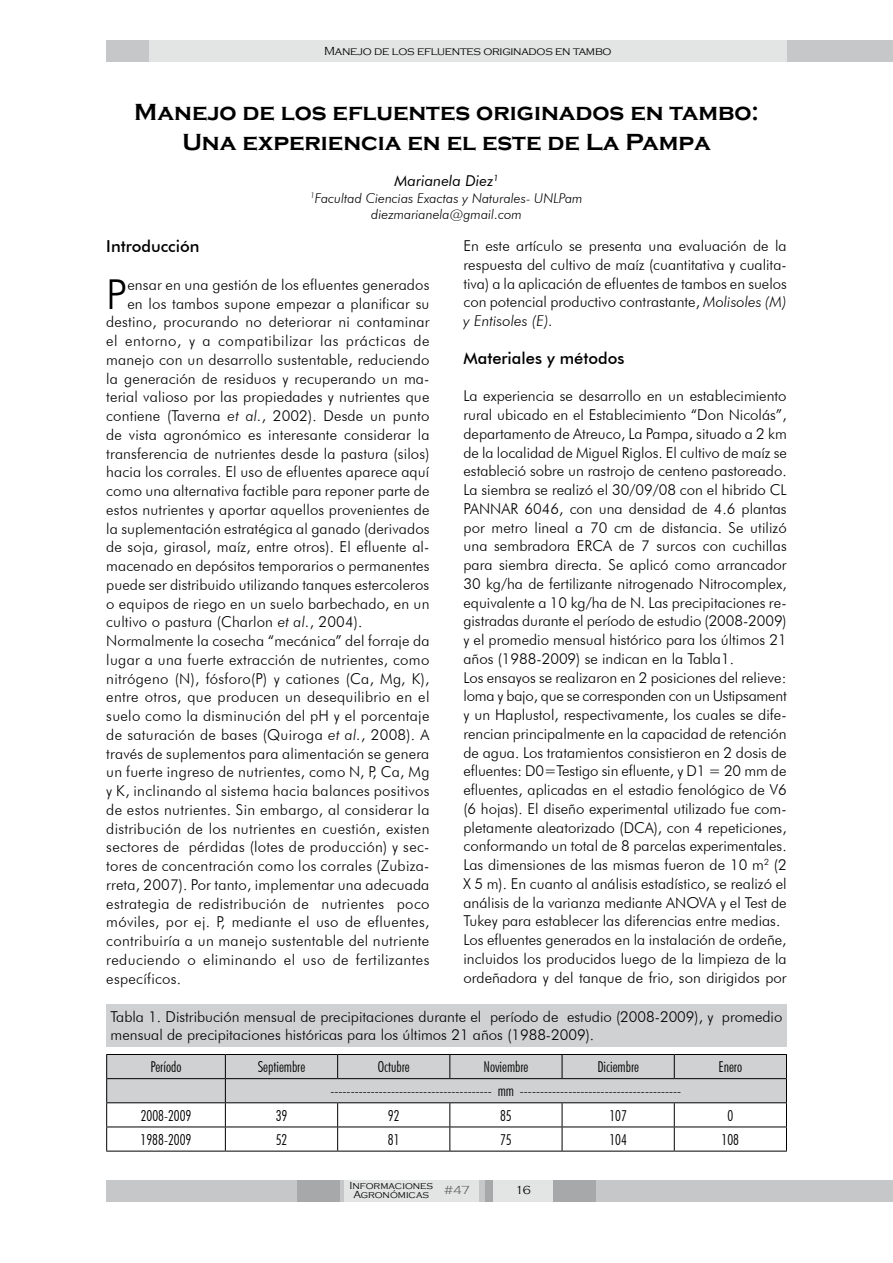
<style>
.page{position:relative;width:893px;height:1263px;background:#fff}
.page>*{position:absolute;margin:0;border:0;box-sizing:border-box;transform-origin:0 0}
.t1{font:300 41.25px "Futura BT";color:#000}
.t2{font:700 24px/30px "Copperplate Gothic";color:#000;text-align:center}
.t3{font:500 16.5px "Futura BT";color:#000}
.t4{font:300 15px/18.8px "Futura BT";letter-spacing:.005em;color:#000}
.t5{font:300 condensed 15px "Futura BT";color:#000}
.t6{font:300 15px "Futura BT";letter-spacing:.025em;color:#000}
.t7{font:300 15px "Futura BT";letter-spacing:.035em;color:#000}
.t8{font:italic 15px "Futura BT";color:#000}
.t9{font:italic 300 13.5px/16.5px "Futura BT";color:#000;text-align:center}
.t10{font:300 12px "Copperplate Gothic";letter-spacing:-.02em;color:#000}
.t11{font:300 12px "Copperplate Gothic";color:#646567}
.t12{font:300 10.5px/9px "Copperplate Gothic";color:#000;text-align:center}
.s1{font-style:italic}
</style>
<div class="page">
<div style="left:106px;top:1180px;width:787px;height:21px;background:#c6c7c8"></div>
<div style="left:298px;top:1180px;width:42px;height:21px;background:#a7a8aa"></div>
<div style="left:485px;top:1180px;width:8px;height:21px;background:#a7a8aa"></div>
<div style="left:553px;top:1180px;width:42px;height:21px;background:#a7a8aa"></div>
<div style="left:493px;top:1180px;width:60px;height:21px;background:#e3e4e4"></div>
<div style="left:436px;top:1180px;width:42px;height:21px;background:#e3e4e4"></div>
<div style="left:344px;top:1180px;width:94px;height:21px;background:#e3e4e4"></div>
<div style="left:106px;top:40px;width:787px;height:22px;background:#e3e4e4"></div>
<div style="left:106px;top:40px;width:43px;height:22px;background:#c6c7c8"></div>
<div style="left:787px;top:40px;width:106px;height:22px;background:#c6c7c8"></div>
<div style="left:106px;top:1004px;width:681px;height:42px;background:#d0d1d2"></div>
<svg style="left:106px;top:1054px;width:681px;height:97px"></svg>
<hr style="left:106px;top:1151px;width:119px;height:1px;background:#000">
<hr style="left:225px;top:1151px;width:113px;height:1px;background:#000">
<hr style="left:338px;top:1151px;width:112px;height:1px;background:#000">
<hr style="left:450px;top:1151px;width:112px;height:1px;background:#000">
<hr style="left:562px;top:1151px;width:112px;height:1px;background:#000">
<hr style="left:674px;top:1151px;width:113px;height:1px;background:#000">
<p class="t10" style="left:324px;top:44px;width:289px">Manejo de los efluentes originados en tambo</p>
<h2 class="t2" style="left:134px;top:98px;width:626px">Manejo de los efluentes originados en tambo:<br>Una experiencia en el este de La Pampa</h2>
<p class="t8" style="left:394px;top:172px;width:106px">Marianela Diez<sup>1</sup></p>
<p class="t9" style="left:310px;top:190px;width:274px"><sup>1</sup>Facultad Ciencias Exactas y Naturales- UNLPam diezmarianela@gmail.com</p>
<p class="t3" style="left:106px;top:236px;width:95px">Introducción</p>
<h1 class="t1" style="left:106px;top:269px;width:22px">P</h1>
<p class="t4" style="left:127px;top:275px;width:304px">ensar en una gestión de los efluentes generados</p>
<p class="t4" style="left:463px;top:236px;width:325px;text-align:justify">En este artículo se presenta una evaluación de la respuesta del cultivo de maíz (cuantitativa y cualita&shy;tiva) a la aplicación de efluentes de tambos en suelos con potencial productivo contrastante, <span class="s1">Molisoles (M) y Entisoles (E).</span></p>
<p class="t3" style="left:463px;top:348px;width:162px">Materiales y métodos</p>
<p class="t4" style="left:463px;top:386px;width:325px">La experiencia se desarrollo en un establecimiento rural ubicado en el Establecimiento “Don Nicolás”, departamento de Atreuco, La Pampa, situado a 2 km de la localidad de Miguel Riglos. El cultivo de maíz se estableció sobre un rastrojo de centeno pastoreado.<br>La siembra se realizó el 30/09/08 con el hibrido CL PANNAR 6046, con una densidad de 4.6 plantas por metro lineal a 70 cm de distancia. Se utilizó una sembradora ERCA de 7 surcos con cuchillas para siembra directa. Se aplicó como arrancador 30 kg/ha de fertilizante nitrogenado Nitrocomplex, equivalente a 10 kg/ha de N. Las precipitaciones re&shy;gistradas durante el período de estudio (2008-2009) y el promedio mensual histórico para los últimos 21 años (1988-2009) se indican en la Tabla1.<br>Los ensayos se realizaron en 2 posiciones del relieve: loma y bajo, que se corresponden con un Ustipsament y un Haplustol, respectivamente, los cuales se dife&shy;rencian principalmente en la capacidad de retención de agua. Los tratamientos consistieron en 2 dosis de efluentes: D0=Testigo sin efluente, y D1 = 20 mm de efluentes, aplicadas en el estadio fenológico de V6 (6 hojas). El diseño experimental utilizado fue com&shy;pletamente aleatorizado (DCA), con 4 repeticiones, conformando un total de 8 parcelas experimentales.<br>Las dimensiones de las mismas fueron de 10 m<sup>2</sup> (2<br>X 5 m). En cuanto al análisis estadístico, se realizó el análisis de la varianza mediante ANOVA y el Test de Tukey para establecer las diferencias entre medias.<br>Los efluentes generados en la instalación de ordeñe, incluidos los producidos luego de la limpieza de la ordeñadora y del tanque de frio, son dirigidos por</p>
<p class="t4" style="left:111px;top:1007px;width:673px;line-height:18px">Tabla 1. Distribución mensual de precipitaciones durante el período de estudio (2008-2009), y promedio mensual de precipitaciones históricas para los últimos 21 años (1988-2009).</p>
<p class="t5" style="left:151px;top:1058px;width:32px">Período</p>
<p class="t5" style="left:258px;top:1058px;width:49px">Septiembre</p>
<p class="t5" style="left:378px;top:1058px;width:33px">Octubre</p>
<p class="t5" style="left:483px;top:1058px;width:46px">Noviembre</p>
<p class="t5" style="left:597px;top:1058px;width:43px">Diciembre</p>
<p class="t5" style="left:719px;top:1058px;width:25px">Enero</p>
<p class="t5" style="left:330px;top:1082px;width:352px">---------------------------------------- mm ----------------------------------------</p>
<p class="t5" style="left:141px;top:1106px;width:52px">2008-2009</p>
<p class="t5" style="left:276px;top:1106px;width:13px">39</p>
<p class="t5" style="left:388px;top:1106px;width:13px">92</p>
<p class="t5" style="left:500px;top:1106px;width:13px">85</p>
<p class="t5" style="left:609px;top:1106px;width:19px">107</p>
<p class="t5" style="left:727px;top:1106px;width:7px">0</p>
<p class="t5" style="left:141px;top:1130px;width:52px">1988-2009</p>
<p class="t5" style="left:276px;top:1130px;width:13px">52</p>
<p class="t5" style="left:388px;top:1130px;width:13px">81</p>
<p class="t5" style="left:500px;top:1130px;width:13px">75</p>
<p class="t5" style="left:609px;top:1130px;width:19px">104</p>
<p class="t5" style="left:722px;top:1130px;width:19px">108</p>
<p class="t4" style="left:127px;top:294px;width:304px">en los tambos supone empezar a planificar su</p>
<p class="t4" style="left:106px;top:313px;width:325px">destino, procurando no deteriorar ni contaminar</p>
<p class="t7" style="left:106px;top:332px;width:325px">el entorno, y a compatibilizar las prácticas de</p>
<p class="t4" style="left:106px;top:350px;width:325px">manejo con un desarrollo sustentable, reduciendo</p>
<p class="t4" style="left:106px;top:369px;width:325px">la generación de residuos y recuperando un ma-</p>
<p class="t4" style="left:106px;top:388px;width:325px">terial valioso por las propiedades y nutrientes que</p>
<p class="t4" style="left:106px;top:406px;width:325px">contiene (Taverna <span class="s1">et al.</span>, 2002). Desde un punto</p>
<p class="t4" style="left:106px;top:425px;width:325px">de vista agronómico es interesante considerar la</p>
<p class="t4" style="left:106px;top:444px;width:325px">transferencia de nutrientes desde la pastura (silos)</p>
<p class="t4" style="left:106px;top:463px;width:325px">hacia los corrales. El uso de efluentes aparece aquí</p>
<p class="t4" style="left:106px;top:481px;width:325px">como una alternativa factible para reponer parte de</p>
<p class="t4" style="left:106px;top:500px;width:325px">estos nutrientes y aportar aquellos provenientes de</p>
<p class="t4" style="left:106px;top:519px;width:325px">la suplementación estratégica al ganado (derivados</p>
<p class="t4" style="left:106px;top:538px;width:325px">de soja, girasol, maíz, entre otros). El efluente al-</p>
<p class="t4" style="left:106px;top:556px;width:325px">macenado en depósitos temporarios o permanentes</p>
<p class="t4" style="left:106px;top:575px;width:324px">puede ser distribuido utilizando tanques estercoleros</p>
<p class="t4" style="left:106px;top:594px;width:325px">o equipos de riego en un suelo barbechado, en un</p>
<p class="t4" style="left:106px;top:613px;width:258px">cultivo o pastura (Charlon <span class="s1">et al.</span>, 2004).</p>
<p class="t4" style="left:106px;top:631px;width:325px">Normalmente la cosecha “mecánica” del forraje da</p>
<p class="t4" style="left:106px;top:650px;width:325px">lugar a una fuerte extracción de nutrientes, como</p>
<p class="t4" style="left:106px;top:669px;width:325px">nitrógeno (N), fósforo(P) y cationes (Ca, Mg, K),</p>
<p class="t4" style="left:106px;top:688px;width:325px">entre otros, que producen un desequilibrio en el</p>
<p class="t4" style="left:106px;top:706px;width:325px">suelo como la disminución del pH y el porcentaje</p>
<p class="t4" style="left:106px;top:725px;width:325px">de saturación de bases (Quiroga <span class="s1">et al.</span>, 2008). A</p>
<p class="t4" style="left:106px;top:744px;width:325px">través de suplementos para alimentación se genera</p>
<p class="t4" style="left:106px;top:763px;width:325px">un fuerte ingreso de nutrientes, como N, P, Ca, Mg</p>
<p class="t4" style="left:106px;top:781px;width:325px">y K, inclinando al sistema hacia balances positivos</p>
<p class="t4" style="left:106px;top:800px;width:325px">de estos nutrientes. Sin embargo, al considerar la</p>
<p class="t4" style="left:106px;top:819px;width:325px">distribución de los nutrientes en cuestión, existen</p>
<p class="t4" style="left:106px;top:838px;width:325px">sectores de pérdidas (lotes de producción) y sec-</p>
<p class="t4" style="left:106px;top:856px;width:325px">tores de concentración como los corrales (Zubiza-</p>
<p class="t4" style="left:106px;top:875px;width:325px">rreta, 2007). Por tanto, implementar una adecuada</p>
<p class="t4" style="left:106px;top:894px;width:325px">estrategia de redistribución de nutrientes poco</p>
<p class="t4" style="left:106px;top:913px;width:325px">móviles, por ej. P, mediante el uso de efluentes,</p>
<p class="t4" style="left:106px;top:931px;width:325px">contribuiría a un manejo sustentable del nutriente</p>
<p class="t6" style="left:106px;top:950px;width:325px">reduciendo o eliminando el uso de fertilizantes</p>
<p class="t4" style="left:106px;top:969px;width:76px">específicos.</p>
<p class="t12" style="left:349px;top:1181px;width:85px">Informaciones<br>Agronómicas</p>
<p class="t11" style="left:444px;top:1184px;width:28px">#47</p>
<p class="t10" style="left:515px;top:1184px;width:18px">16</p>
</div>
